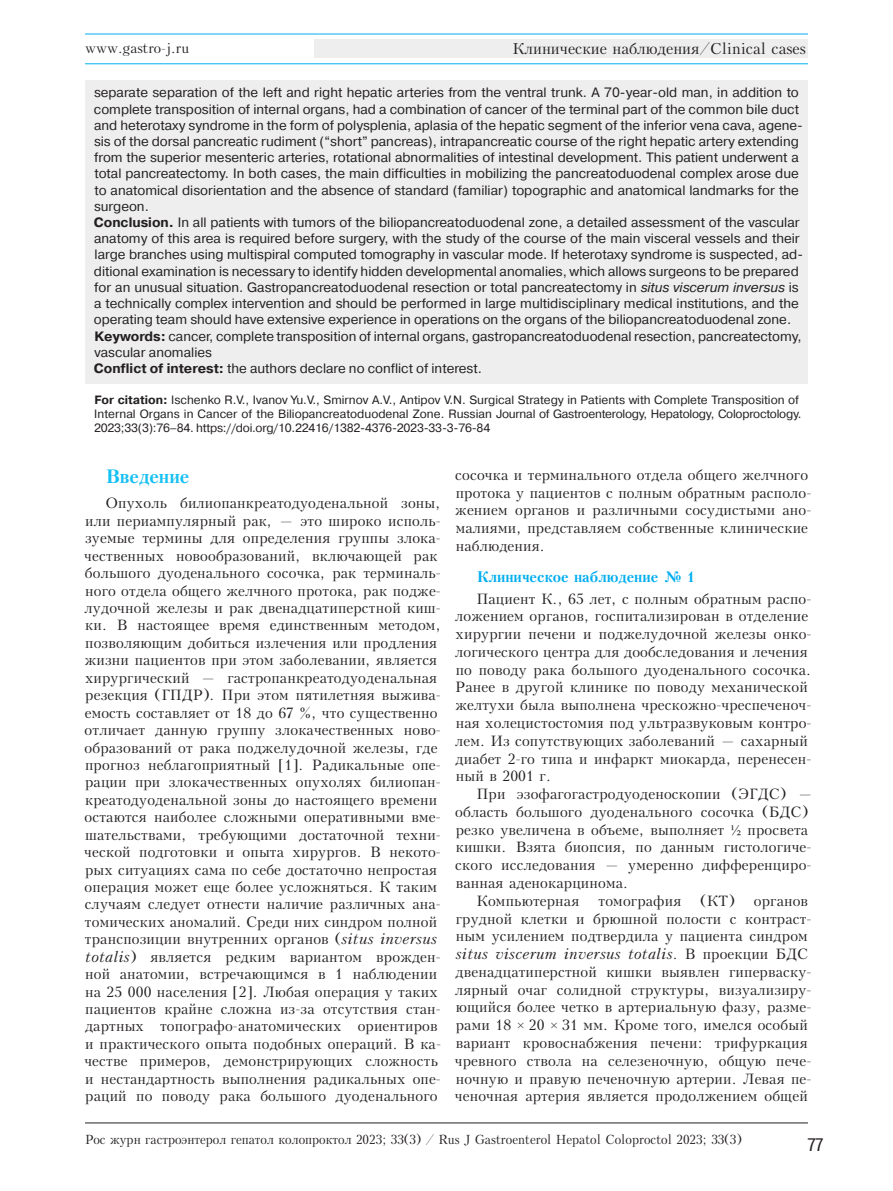
<style>
.page{position:relative;width:893px;height:1191px;background:#fff}
.page>*{position:absolute;margin:0;border:0;box-sizing:border-box;transform-origin:0 0}
.t1{font:700 18px "Kudrashov CTT";color:#15c0f2}
.t2{font:18px "Pragmatica Cond C";color:#231f20}
.t3{font:15px "Kudrashov C";color:#231f20}
.t4{font:14.25px/17.4px "Kudrashov C";letter-spacing:.01em;color:#231f20}
.t5{font:700 14.25px "Kudrashov CTT";color:#00aeef}
.t6{font:13.5px/16.2px "Pragmatica C";color:#231f20}
.t7{font:13.5px "Kudrashov C";color:#231f20}
.t8{font:12.6px "Kudrashov C";color:#231f20;scale:.95 1}
.t9{font:12px/14.4px "Pragmatica C";color:#231f20}
.s1{font-weight:700}
.s2{font-style:italic}
.s3{font-family:"Times New Roman"}
</style>
<div class="page">
<hr style="left:85px;top:34px;width:723px;height:1px;background:#00aeef">
<hr style="left:85px;top:1122px;width:723px;height:1px;background:#231f20">
<hr style="left:85px;top:64px;width:723px;height:1px;background:#00aeef">
<div style="left:315px;top:40px;width:493px;height:18px;background:#eeeeef"></div>
<div style="left:85px;top:81px;width:723px;height:303px;background:#eeeeef"></div>
<p class="t7" style="left:85px;top:41px;width:106px">www.gastro-j.ru</p>
<p class="t3" style="left:512px;top:40px;width:295px">Клинические наблюдения/Clinical cases</p>
<p class="t6" style="left:94px;top:85px;width:711px">separate separation of the left and right hepatic arteries from the ventral trunk. A 70-year-old man, in addition to complete transposition of internal organs, had a combination of cancer of the terminal part of the common bile duct and heterotaxy syndrome in the form of polysplenia, aplasia of the hepatic segment of the inferior vena cava, agene&shy;sis of the dorsal pancreatic rudiment (“short” pancreas), intrapancreatic course of the right hepatic artery extending from the superior mesenteric arteries, rotational abnormalities of intestinal development. This patient underwent a total pancreatectomy. In both cases, the main difficulties in mobilizing the pancreatoduodenal complex arose due to anatomical disorientation and the absence of standard (familiar) topographic and anatomical landmarks for the surgeon.<br><span class="s1">Conclusion.</span> In all patients with tumors of the biliopancreatoduodenal zone, a detailed assessment of the vascular anatomy of this area is required before surgery, with the study of the course of the main visceral vessels and their large branches using multispiral computed tomography in vascular mode. If heterotaxy syndrome is suspected, ad&shy;ditional examination is necessary to identify hidden developmental anomalies, which allows surgeons to be prepared for an unusual situation. Gastropancreatoduodenal resection or total pancreatectomy in <span class="s2">situs viscerum inversus</span> is a technically complex intervention and should be performed in large multidisciplinary medical institutions, and the operating team should have extensive experience in operations on the organs of the biliopancreatoduodenal zone.<br><span class="s1">Keywords:</span> cancer, complete transposition of internal organs, gastropancreatoduodenal resection, pancreatectomy, vascular anomalies<br><span class="s1">Conflict of interest:</span> the authors declare no conflict of interest.</p>
<p class="t9" style="left:94px;top:392px;width:709px"><span class="s1">For citation:</span> Ischenko R.V., Ivanov Yu.V., Smirnov A.V., Antipov V.N. Surgical Strategy in Patients with Complete Transposition of<br>Internal Organs in Cancer of the Biliopancreatoduodenal Zone. Russian Journal of Gastroenterology, Hepatology, Coloproctology.<br>2023;33(3):76–84. https://doi.org/10.22416/1382-4376-2023-33-3-76-84</p>
<p class="t1" style="left:106px;top:465px;width:85px">Введение</p>
<p class="t4" style="left:84px;top:495px;width:358px;text-indent:21px">Опухоль билиопанкреатодуоденальной зоны, или периампулярный рак, — это широко исполь&shy;зуемые термины для определения группы злока&shy;чественных новообразований, включающей рак большого дуоденального сосочка, рак терминаль&shy;ного отдела общего желчного протока, рак подже&shy;лудочной железы и рак двенадцатиперстной киш&shy;ки. В настоящее время единственным методом, позволяющим добиться излечения или продления жизни пациентов при этом заболевании, является хирургический — гастропанкреатодуоденальная резекция (ГПДР). При этом пятилетняя выжива&shy;емость составляет от 18 до 67 %, что существенно отличает данную группу злокачественных ново&shy;образований от рака поджелудочной железы, где прогноз неблагоприятный [1]. Радикальные опе&shy;рации при злокачественных опухолях билиопан&shy;креатодуоденальной зоны до настоящего времени остаются наиболее сложными оперативными вме&shy;шательствами, требующими достаточной техни&shy;ческой подготовки и опыта хирургов. В некото&shy;рых ситуациях сама по себе достаточно непростая операция может еще более усложняться. К таким случаям следует отнести наличие различных ана&shy;томических аномалий. Среди них синдром полной транспозиции внутренних органов (<span class="s2">situs inversus totalis</span>) является редким вариантом врожден&shy;ной анатомии, встречающимся в 1 наблюдении на 25 000 населения [2]. Любая операция у таких пациентов крайне сложна из-за отсутствия стан&shy;дартных топографо-анатомических ориентиров и практического опыта подобных операций. В ка&shy;честве примеров, демонстрирующих сложность и нестандартность выполнения радикальных опе&shy;раций по поводу рака большого дуоденального</p>
<p class="t4" style="left:455px;top:466px;width:358px">сосочка и терминального отдела общего желчного протока у пациентов с полным обратным располо&shy;жением органов и различными сосудистыми ано&shy;малиями, представляем собственные клинические наблюдения.</p>
<p class="t5" style="left:477px;top:567px;width:219px">Клиническое наблюдение № 1</p>
<p class="t4" style="left:455px;top:590px;width:358px;text-indent:21px">Пациент К., 65 лет, с полным обратным распо&shy;ложением органов, госпитализирован в отделение хирургии печени и поджелудочной железы онко&shy;логического центра для дообследования и лечения по поводу рака большого дуоденального сосочка.<br>Ранее в другой клинике по поводу механической желтухи была выполнена чрескожно-чреспеченоч&shy;ная холецистостомия под ультразвуковым контро&shy;лем. Из сопутствующих заболеваний — сахарный диабет 2-го типа и инфаркт миокарда, перенесен&shy;ный в 2001 г.</p>
<p class="t4" style="left:476px;top:785px;width:338px">При эзофагогастродуоденоскопии (ЭГДС) —</p>
<p class="t4" style="left:455px;top:803px;width:354px">область большого дуоденального сосочка (БДС)</p>
<p class="t4" style="left:456px;top:821px;width:354px">резко увеличена в объеме, выполняет <span class="s3">½</span> просвета</p>
<p class="t4" style="left:456px;top:839px;width:357px">кишки. Взята биопсия, по данным гистологиче-</p>
<p class="t4" style="left:455px;top:856px;width:358px">ского исследования — умеренно дифференциро-</p>
<p class="t4" style="left:456px;top:874px;width:174px">ванная аденокарцинома.</p>
<p class="t4" style="left:476px;top:892px;width:104px">Компьютерная</p>
<p class="t4" style="left:599px;top:892px;width:84px">томография</p>
<p class="t4" style="left:455px;top:892px;width:358px;text-indent:246px">(КТ) органов грудной клетки и брюшной полости с контраст&shy;ным усилением подтвердила у пациента синдром <span class="s2">situs viscerum inversus totalis</span>. В проекции БДС двенадцатиперстной кишки выявлен гиперваску&shy;лярный очаг солидной структуры, визуализиру&shy;ющийся более четко в артериальную фазу, разме&shy;рами 18 <span class="s3">×</span> 20 <span class="s3">×</span> 31 мм. Кроме того, имелся особый вариант кровоснабжения печени: трифуркация чревного ствола на селезеночную, общую пече&shy;ночную и правую печеночную артерии. Левая пе&shy;ченочная артерия является продолжением общей</p>
<p class="t8" style="left:85px;top:1132px;width:693px">Рос журн гастроэнтерол гепатол колопроктол 2023; 33(3) / Rus J Gastroenterol Hepatol Coloproctol 2023; 33(3)</p>
<p class="t2" style="left:808px;top:1134px;width:17px">77</p>
</div>
